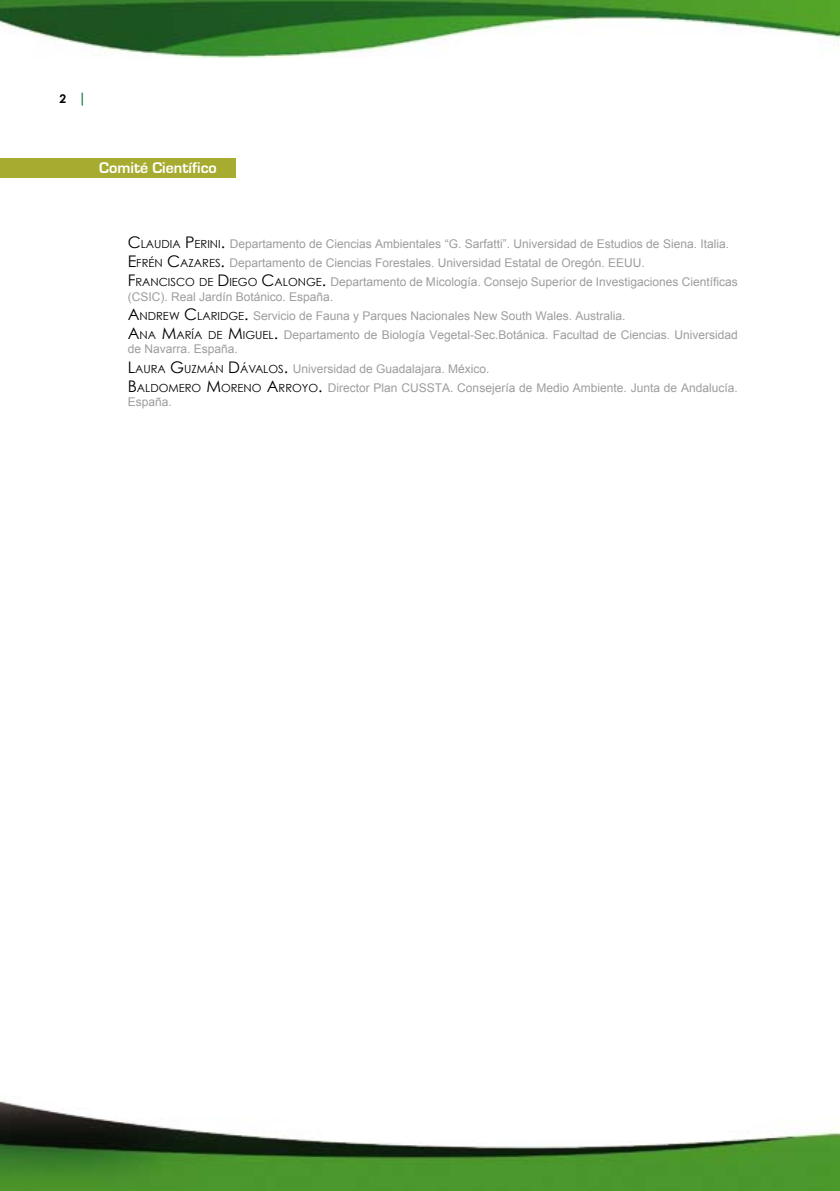
<style>
.page{position:relative;width:840px;height:1191px;background:#fff}
.page>*{position:absolute;margin:0;border:0;box-sizing:border-box;transform-origin:0 0}
.t1{font:700 16px "Eurostile";color:#fff}
.t2{font:12px/19.2px "Arial";color:#9c9d9f}
.t3{font:700 12px "Century Gothic";color:#000}
.s1{font-size:14px;color:#007336}
.s2{font-family:"Century Gothic";font-size:16px;color:#000}
.s3{font-family:"Century Gothic";font-size:11.2px;color:#000}
</style>
<div class="page">
<img style="left:0;top:0;width:839px;height:1191px">
<div style="left:0;top:159px;width:235px;height:19px;background:#a7ac30"></div>
<p class="t3" style="left:60px;top:91px;width:28px">2 <span class="s1">|</span></p>
<h1 class="t1" style="left:99px;top:159px;width:119px">Comité Científico</h1>
<p class="t2" style="left:128px;top:234px;width:611px"><span class="s2">C</span><span class="s3">LAUDIA</span> <span class="s2">P</span><span class="s3">ERINI</span><span class="s2">.</span> Departamento de Ciencias Ambientales “G. Sarfatti”. Universidad de Estudios de Siena. Italia.<br><span class="s2">E</span> <span class="s3">FRÉN</span> <span class="s2">C</span><span class="s3">AZARES</span><span class="s2">.</span> Departamento de Ciencias Forestales. Universidad Estatal de Oregón. EEUU.<br><span class="s2">F</span> <span class="s3">RANCISCO DE</span> <span class="s2">D</span> <span class="s3">IEGO</span> <span class="s2">C</span><span class="s3">ALONGE</span><span class="s2">.</span> Departamento de Micología. Consejo Superior de Investigaciones Científicas</p>
<p class="t2" style="left:128px;top:287px;width:611px">(CSIC). Real Jardín Botánico. España.<br><span class="s2">A</span><span class="s3">NDREW</span> <span class="s2">C</span><span class="s3">LARIDGE</span><span class="s2">.</span> Servicio de Fauna y Parques Nacionales New South Wales. Australia.<br><span class="s2">A</span><span class="s3">NA</span> <span class="s2">M</span><span class="s3">ARÍA DE</span> <span class="s2">M</span><span class="s3">IGUEL</span><span class="s2">.</span> Departamento de Biología Vegetal-Sec.Botánica. Facultad de Ciencias. Universidad</p>
<p class="t2" style="left:128px;top:339px;width:611px">de Navarra. España.<br><span class="s2">L</span><span class="s3">AURA</span> <span class="s2">G</span><span class="s3">UZMÁN</span> <span class="s2">D</span><span class="s3">ÁVALOS</span><span class="s2">.</span> Universidad de Guadalajara. México.<br><span class="s2">B</span><span class="s3">ALDOMERO</span> <span class="s2">M</span><span class="s3">ORENO</span> <span class="s2">A</span><span class="s3">RROYO</span><span class="s2">.</span> Director Plan CUSSTA. Consejería de Medio Ambiente. Junta de Andalucía.</p>
<p class="t2" style="left:128px;top:392px;width:46px">España.</p>
</div>
